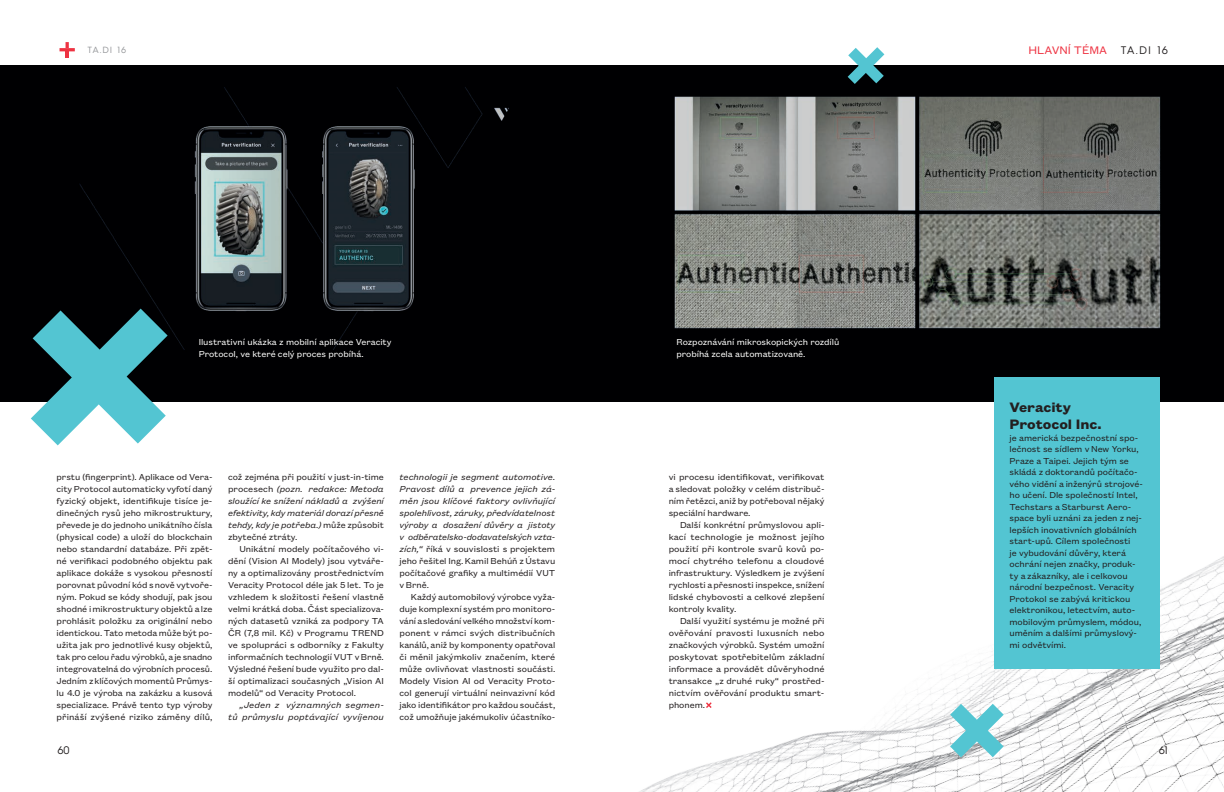
<style>
.page{position:relative;width:1224px;height:792px;background:#fff}
.page>*{position:absolute;margin:0;border:0;box-sizing:border-box;transform-origin:0 0}
.t1{font:700 15px/17px "Founders Grotesk Text";letter-spacing:-.005em;color:#231f20}
.t2{font:12px "Founders Grotesk Text";letter-spacing:-.005em;color:#ee3342}
.t3{font:11px "Hurme Geometric Sans 4";letter-spacing:.015em;color:#231f20}
.t4{font:9.5px/12px "Founders Grotesk Text";letter-spacing:-.005em;color:#231f20;text-align:justify}
.t5{font:italic 9.5px/12px "Founders Grotesk Text";letter-spacing:-.005em;color:#231f20;text-align:justify}
.t6{font:9.5px/11.5px "Founders Grotesk Text";letter-spacing:-.005em;color:#fff}
.t7{font:9px "Hurme Geometric Sans 4";color:#939598}
.s1{font-style:normal}
</style>
<div class="page">
<img style="left:0;top:65px;width:612px;height:336px">
<img style="left:612px;top:65px;width:612px;height:336px">
<img style="left:639px;top:446px;width:585px;height:346px">
<svg style="left:950px;top:704px;width:54px;height:53px"></svg>
<div style="left:994px;top:377px;width:165px;height:292px;background:#53c5d2"></div>
<svg style="left:848px;top:47px;width:36px;height:37px"></svg>
<svg style="left:31px;top:309px;width:137px;height:136px;background:#539199"></svg>
<svg style="left:706px;top:702px;width:6px;height:6px"></svg>
<svg style="left:60px;top:42px;width:15px;height:15px"></svg>
<p class="t7" style="left:88px;top:44px;width:40px">TA.DI 16</p>
<p class="t2" style="left:1029px;top:42px;width:80px">HLAVNÍ TÉMA</p>
<p class="t3" style="left:1121px;top:42px;width:49px">TA.DI 16</p>
<p class="t6" style="left:199px;top:336px;width:194px">Ilustrativní ukázka z mobilní aplikace Veracity<br>Protocol, ve které celý proces probíhá.</p>
<p class="t6" style="left:676px;top:336px;width:164px">Rozpoznávání mikroskopických rozdílů probíhá zcela automatizovaně.</p>
<p class="t4" style="left:57px;top:470px;width:157px;text-align:left">prstu (fingerprint). Aplikace od Vera‑ city Protocol automaticky vyfotí daný fyzický objekt, identifikuje tisíce je‑ dinečných rysů jeho mikrostruktury, převede je do jednoho unikátního čísla (physical code) a uloží do blockchain nebo standardní databáze. Při zpět‑ né verifikaci podobného objektu pak aplikace dokáže s vysokou přesností porovnat původní kód s nově vytvoře‑ ným. Pokud se kódy shodují, pak jsou shodné i mikrostruktury objektů a lze prohlásit položku za originální nebo identickou. Tato metoda může být po‑ užita jak pro jednotlivé kusy objektů, tak pro celou řadu výrobků, a je snadno integrovatelná do výrobních procesů.<br>Jedním z klíčových momentů Průmys&shy;lu 4.0 je výroba na zakázku a kusová specializace. Právě tento typ výroby přináší zvýšené riziko záměny dílů,</p>
<p class="t5" style="left:228px;top:470px;width:157px"><span class="s1">což zejména při použití v just‑in‑time procesech</span> (pozn. redakce: Metoda sloužící ke snížení nákladů a zvýšení efektivity, kdy materiál dorazí přesně tehdy, kdy je potřeba.) <span class="s1">může způsobit zbytečné ztráty.</span></p>
<p class="t4" style="left:228px;top:542px;width:157px;text-indent:11px">Unikátní modely počítačového vi‑ dění (Vision AI Modely) jsou vytváře‑ ny a optimalizovány prostřednictvím Veracity Protocol déle jak 5 let. To je vzhledem k složitosti řešení vlastně velmi krátká doba. Část specializova‑ ných datasetů vzniká za podpory TA ČR (7,8 mil. Kč) v Programu TREND ve spolupráci s odborníky z Fakulty informačních technologií VUT v Brně.<br>Výsledné řešení bude využito pro dal‑ ší optimalizaci současných „Vision AI modelů“ od Veracity Protocol.</p>
<p class="t5" style="left:228px;top:698px;width:157px;text-align:right">„Jeden z významných segmen‑ tů průmyslu poptávající vyvíjenou</p>
<p class="t5" style="left:399px;top:470px;width:157px">technologii je segment automotive.<br>Pravost dílů a prevence jejich zá‑ měn jsou klíčové faktory ovlivňující spolehlivost, záruky, předvídatelnost výroby a dosažení důvěry a jistoty v odběratelsko‑dodavatelských vzta‑ zích,“ <span class="s1">říká v souvislosti s projektem jeho řešitel Ing. Kamil Behúň z Ústavu počítačové grafiky a multimédií VUT v Brně.</span></p>
<p class="t4" style="left:399px;top:590px;width:157px;text-indent:11px">Každý automobilový výrobce vyža‑ duje komplexní systém pro monitoro‑ vání a sledování velkého množství kom‑ ponent v rámci svých distribučních kanálů, aniž by komponenty opatřoval či měnil jakýmkoliv značením, které může ovlivňovat vlastnosti součásti.<br>Modely Vision AI od Veracity Proto‑ col generují virtuální neinvazivní kód jako identifikátor pro každou součást, což umožňuje jakémukoliv účastníko‑</p>
<p class="t4" style="left:669px;top:470px;width:157px">vi procesu identifikovat, verifikovat a sledovat položky v celém distribuč‑ ním řetězci, aniž by potřeboval nějaký speciální hardware.</p>
<p class="t4" style="left:669px;top:518px;width:157px;text-indent:11px">Další konkrétní průmyslovou apli‑ kací technologie je možnost jejího použití při kontrole svarů kovů po‑ mocí chytrého telefonu a cloudové infrastruktury. Výsledkem je zvýšení rychlosti a přesnosti inspekce, snížení lidské chybovosti a celkové zlepšení kontroly kvality.</p>
<p class="t4" style="left:669px;top:614px;width:157px;text-indent:11px">Další využití systému je možné při ověřování pravosti luxusních nebo značkových výrobků. Systém umožní poskytovat spotřebitelům základní informace a provádět důvěryhodné transakce „z druhé ruky“ prostřed‑ nictvím ověřování produktu smart‑ phonem.</p>
<h1 class="t1" style="left:1010px;top:398px;width:93px">Veracity<br>Protocol Inc.</h1>
<p class="t4" style="left:1010px;top:431px;width:135px;line-height:11.5px;text-align:left">je americká bezpečnostní spo‑ lečnost se sídlem v New Yorku,<br>Praze a Taipei. Jejich tým se skládá z doktorandů počítačo‑ vého vidění a inženýrů strojové‑ ho učení. Dle společností Intel,<br>Techstars a Starburst Aero‑ space byli uznáni za jeden z nej‑ lepších inovativních globálních start‑upů. Cílem společnosti<br>je vybudování důvěry, která ochrání nejen značky, produk‑ ty a zákazníky, ale i celkovou národní bezpečnost. Veracity<br>Protokol se zabývá kritickou elektronikou, letectvím, auto‑ mobilovým průmyslem, módou, uměním a dalšími průmyslový‑ mi odvětvími.</p>
<p class="t3" style="left:57px;top:742px;width:14px">60</p>
<p class="t3" style="left:1159px;top:742px;width:11px">61</p>
</div>
